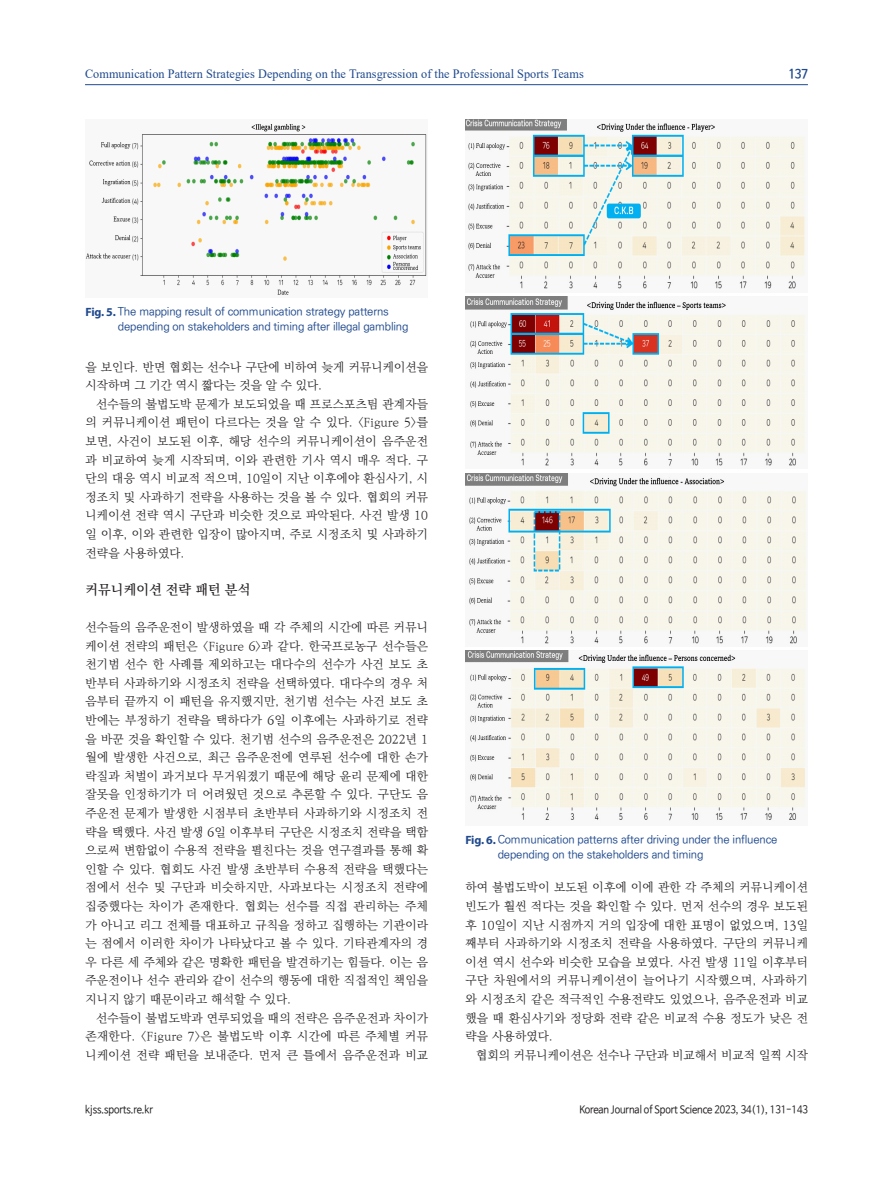
<style>
.page{position:relative;width:893px;height:1178px;background:#fff}
.page>*{position:absolute;margin:0;border:0;box-sizing:border-box;transform-origin:0 0}
.본문{font:13.5px "Ko Pub World Batang PM";letter-spacing:.005em;color:#231f20}
.t1{font:12.75px "Times New Roman";letter-spacing:.005em;color:#204a8e;scale:.96 1}
.t2{font:700 12.6px "Nanum Barun Gothic";color:#204a8e;scale:.9 1}
.본문-2{font:12px/18.6px "Ko Pub World Batang PL";letter-spacing:.02em;color:#231f20;text-align:justify}
.국문초록-논문제목{font:500 11.25px/14.7px "Ko Pub World Dotum";letter-spacing:-.015em;color:#204a8e}
.t3{font:10.5px "Nanum Barun Gothic";letter-spacing:-.01em;color:#231f20;scale:.9 1}
.s1{font-family:"Myriad Pro";font-weight:700;font-size:12px}
</style>
<div class="page">
<hr style="left:85px;top:84px;width:723px;height:1px;background:#204a8e">
<img style="left:85px;top:124px;width:342px;height:170px">
<img style="left:465px;top:119px;width:340px;height:170px">
<img style="left:465px;top:297px;width:340px;height:169px">
<img style="left:465px;top:473px;width:341px;height:171px">
<img style="left:465px;top:651px;width:340px;height:170px">
<p class="t1" style="left:85px;top:65px;width:521px">Communication Pattern Strategies Depending on the Transgression of the Professional Sports Teams</p>
<p class="국문초록-논문제목" style="left:118px;top:305px;width:292px;text-indent:-32px"><span class="s1">Fig. 5.</span> The mapping result of communication strategy patterns depending on stakeholders and timing after illegal gambling</p>
<p class="t2" style="left:788px;top:68px;width:23px">137</p>
<p class="본문-2" style="left:85px;top:358px;width:344px">을 보인다. 반면 협회는 선수나 구단에 비하여 늦게 커뮤니케이션을 시작하며 그 기간 역시 짧다는 것을 알 수 있다.</p>
<p class="본문-2" style="left:85px;top:395px;width:344px;text-indent:11px">선수들의 불법도박 문제가 보도되었을 때 프로스포츠팀 관계자들 의 커뮤니케이션 패턴이 다르다는 것을 알 수 있다. &lt;Figure 5&gt;를 보면, 사건이 보도된 이후, 해당 선수의 커뮤니케이션이 음주운전 과 비교하여 늦게 시작되며, 이와 관련한 기사 역시 매우 적다. 구 단의 대응 역시 비교적 적으며, 10일이 지난 이후에야 환심사기, 시 정조치 및 사과하기 전략을 사용하는 것을 볼 수 있다. 협회의 커뮤 니케이션 전략 역시 구단과 비슷한 것으로 파악된다. 사건 발생 10 일 이후, 이와 관련한 입장이 많아지며, 주로 시정조치 및 사과하기 전략을 사용하였다.</p>
<p class="본문" style="left:85px;top:580px;width:166px">커뮤니케이션 전략 패턴 분석</p>
<p class="본문-2" style="left:85px;top:618px;width:344px">선수들의 음주운전이 발생하였을 때 각 주체의 시간에 따른 커뮤니 케이션 전략의 패턴은 &lt;Figure 6&gt;과 같다. 한국프로농구 선수들은 천기범 선수 한 사례를 제외하고는 대다수의 선수가 사건 보도 초 반부터 사과하기와 시정조치 전략을 선택하였다. 대다수의 경우 처 음부터 끝까지 이 패턴을 유지했지만, 천기범 선수는 사건 보도 초 반에는 부정하기 전략을 택하다가 6일 이후에는 사과하기로 전략 을 바꾼 것을 확인할 수 있다. 천기범 선수의 음주운전은 2022년 1 월에 발생한 사건으로, 최근 음주운전에 연루된 선수에 대한 손가 락질과 처벌이 과거보다 무거워졌기 때문에 해당 윤리 문제에 대한 잘못을 인정하기가 더 어려웠던 것으로 추론할 수 있다. 구단도 음 주운전 문제가 발생한 시점부터 초반부터 사과하기와 시정조치 전 략을 택했다. 사건 발생 6일 이후부터 구단은 시정조치 전략을 택함 으로써 변함없이 수용적 전략을 펼친다는 것을 연구결과를 통해 확 인할 수 있다. 협회도 사건 발생 초반부터 수용적 전략을 택했다는 점에서 선수 및 구단과 비슷하지만, 사과보다는 시정조치 전략에 집중했다는 차이가 존재한다. 협회는 선수를 직접 관리하는 주체 가 아니고 리그 전체를 대표하고 규칙을 정하고 집행하는 기관이라 는 점에서 이러한 차이가 나타났다고 볼 수 있다. 기타관계자의 경 우 다른 세 주체와 같은 명확한 패턴을 발견하기는 힘들다. 이는 음 주운전이나 선수 관리와 같이 선수의 행동에 대한 직접적인 책임을 지니지 않기 때문이라고 해석할 수 있다.</p>
<p class="본문-2" style="left:85px;top:1009px;width:344px;text-indent:11px">선수들이 불법도박과 연루되었을 때의 전략은 음주운전과 차이가 존재한다. &lt;Figure 7&gt;은 불법도박 이후 시간에 따른 주체별 커뮤 니케이션 전략 패턴을 보내준다. 먼저 큰 틀에서 음주운전과 비교</p>
<p class="t3" style="left:85px;top:1104px;width:77px">kjss.sports.re.kr</p>
<p class="국문초록-논문제목" style="left:498px;top:832px;width:281px;text-indent:-32px"><span class="s1">Fig. 6.</span> Communication patterns after driving under the influence depending on the stakeholders and timing</p>
<p class="본문-2" style="left:465px;top:878px;width:344px">하여 불법도박이 보도된 이후에 이에 관한 각 주체의 커뮤니케이션 빈도가 훨씬 적다는 것을 확인할 수 있다. 먼저 선수의 경우 보도된 후 10일이 지난 시점까지 거의 입장에 대한 표명이 없었으며, 13일 째부터 사과하기와 시정조치 전략을 사용하였다. 구단의 커뮤니케 이션 역시 선수와 비슷한 모습을 보였다. 사건 발생 11일 이후부터 구단 차원에서의 커뮤니케이션이 늘어나기 시작했으며, 사과하기 와 시정조치 같은 적극적인 수용전략도 있었으나, 음주운전과 비교 했을 때 환심사기와 정당화 전략 같은 비교적 수용 정도가 낮은 전 략을 사용하였다.</p>
<p class="본문-2" style="left:476px;top:1046px;width:333px">협회의 커뮤니케이션은 선수나 구단과 비교해서 비교적 일찍 시작</p>
<p class="t3" style="left:579px;top:1104px;width:255px">Korean Journal of Sport Science 2023, 34(1), 131-143</p>
</div>
